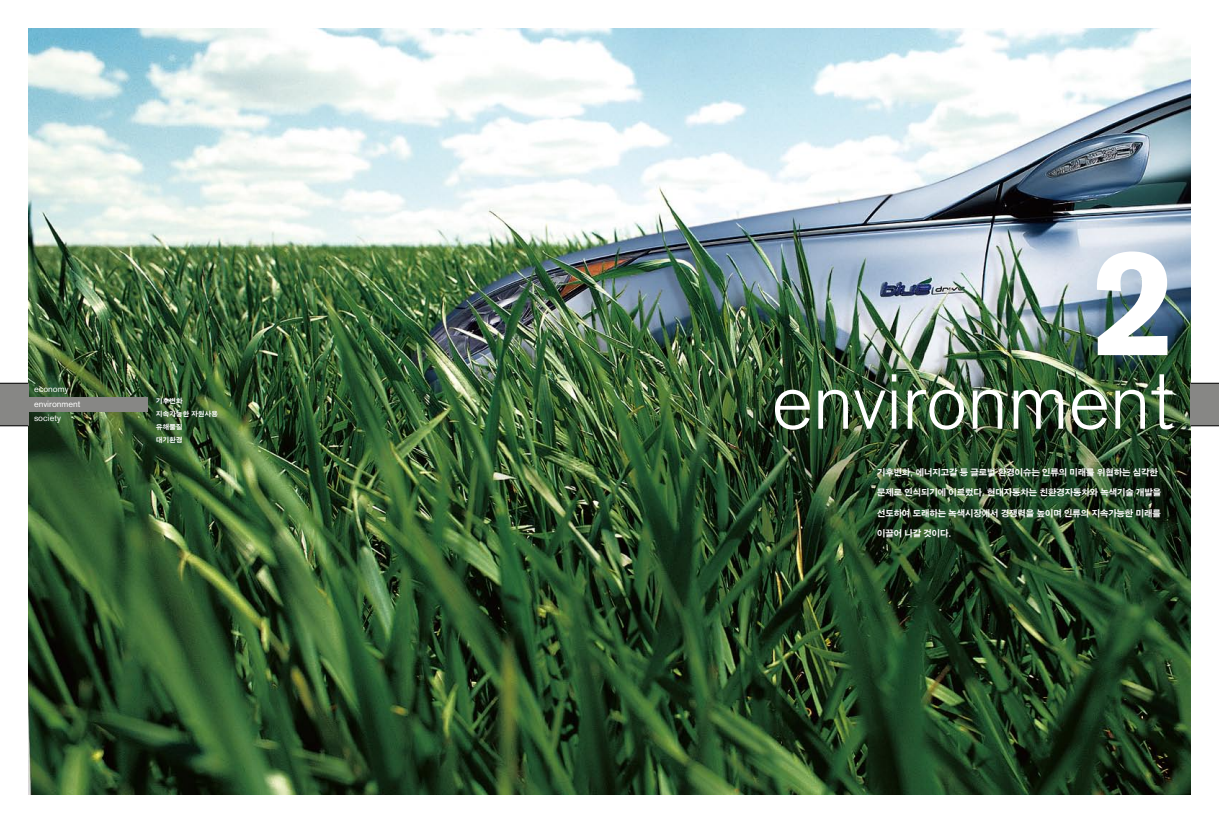
<style>
.page{position:relative;width:1219px;height:823px;background:#fff}
.page>*{position:absolute;margin:0;border:0;box-sizing:border-box;transform-origin:0 0}
.t1{font:700 150px "Akzidenz Grotesk BE";color:#fff}
.t2{font:300 80px "Akzidenz Grotesk BE";letter-spacing:-.01em;color:#fff}
.t3{font:9px "SM3 K Gothic";letter-spacing:-.075em;color:#fff}
.t4{font:9px/14.2px "Akzidenz Grotesk BE";color:#fff}
.t5{font:7px/13px "SM3 K Gothic";letter-spacing:-.05em;color:#fff}
</style>
<div class="page">
<img style="left:28px;top:28px;width:1163px;height:766px">
<div style="left:0;top:411px;width:28px;height:14px;background:#878785"></div>
<div style="left:0;top:383px;width:28px;height:14px;background:#878785"></div>
<div style="left:0;top:397px;width:147px;height:14px;background:#878785"></div>
<svg style="left:0;top:383px;width:28px;height:1px"></svg>
<svg style="left:0;top:425px;width:28px;height:1px"></svg>
<div style="left:1191px;top:411px;width:28px;height:14px;background:#878785"></div>
<div style="left:1191px;top:383px;width:28px;height:14px;background:#878785"></div>
<div style="left:1191px;top:397px;width:28px;height:14px;background:#878785"></div>
<svg style="left:1191px;top:383px;width:28px;height:1px"></svg>
<svg style="left:1191px;top:425px;width:28px;height:1px"></svg>
<p class="t4" style="left:34px;top:382px;width:48px">economy environment</p>
<p class="t4" style="left:34px;top:410px;width:29px">society</p>
<p class="t5" style="left:156px;top:394px;width:64px">기후변화 지속가능한 자원사용 유해물질<br>대기환경</p>
<p class="t1" style="left:1092px;top:216px;width:86px">2</p>
<p class="t2" style="left:771px;top:356px;width:404px">environment</p>
<p class="t3" style="left:877px;top:468px;width:283px">기후변화, 에너지고갈 등 글로벌 환경이슈는 인류의 미래를 위협하는 심각한</p>
<p class="t3" style="left:877px;top:488px;width:286px">문제로 인식되기에 이르렀다. 현대자동차는 친환경자동차와 녹색기술 개발을</p>
<p class="t3" style="left:877px;top:508px;width:286px">선도하여 도래하는 녹색시장에서 경쟁력을 높이며 인류의 지속가능한 미래를</p>
<p class="t3" style="left:877px;top:528px;width:77px">이끌어 나갈 것이다.</p>
</div>
